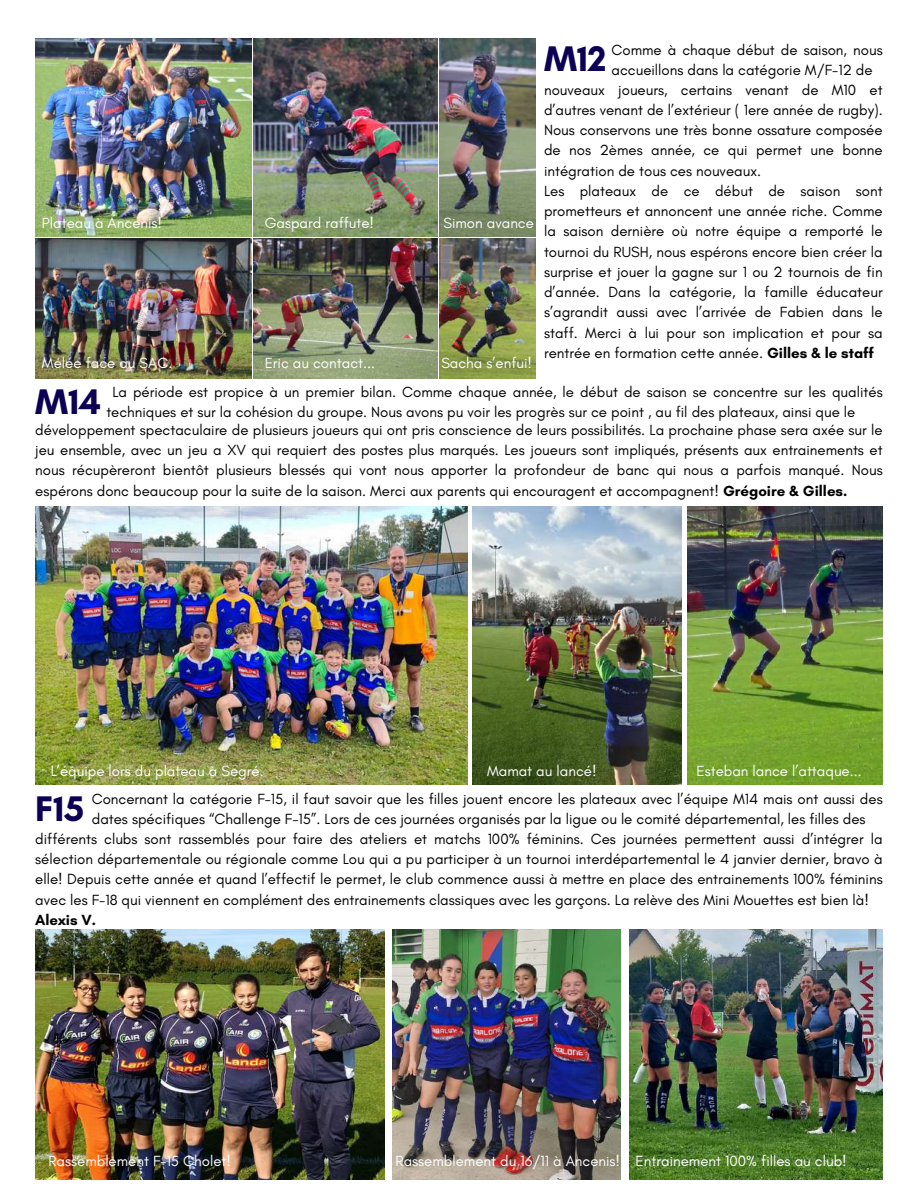
<style>
.page{position:relative;width:918px;height:1188px;background:#fff}
.page>*{position:absolute;margin:0;border:0;box-sizing:border-box;transform-origin:0 0}
.t1{font:700 36.3px "Glacial Indifference";color:#0c0054}
.t2{font:15px/20.2px "Glacial Indifference";color:#000}
.t3{font:15px "Glacial Indifference";color:#fff}
.t4{font:700 15px "Glacial Indifference";color:#000}
.s1{font-weight:700}
</style>
<div class="page">
<img style="left:35px;top:38px;width:216px;height:198px">
<img style="left:35px;top:929px;width:349px;height:251px">
<img style="left:35px;top:506px;width:432px;height:278px">
<img style="left:629px;top:929px;width:254px;height:251px">
<img style="left:392px;top:929px;width:229px;height:251px">
<img style="left:254px;top:38px;width:183px;height:198px">
<img style="left:439px;top:38px;width:96px;height:198px">
<img style="left:35px;top:239px;width:216px;height:139px">
<img style="left:254px;top:239px;width:183px;height:139px">
<img style="left:439px;top:239px;width:96px;height:139px">
<img style="left:473px;top:506px;width:208px;height:278px">
<img style="left:687px;top:506px;width:196px;height:278px">
<p class="t3" style="left:42px;top:213px;width:122px">Plateau à Ancenis!</p>
<p class="t3" style="left:265px;top:213px;width:111px">Gaspard raffute!</p>
<p class="t3" style="left:443px;top:213px;width:92px">Simon avance</p>
<p class="t3" style="left:42px;top:354px;width:132px">Mélée face au SAC.</p>
<p class="t3" style="left:441px;top:354px;width:92px">Sacha s’enfui!</p>
<p class="t3" style="left:265px;top:354px;width:112px">Eric au contact...</p>
<p class="t2" style="left:612px;top:39px;width:273px">Comme à chaque début de saison, nous</p>
<h1 class="t1" style="left:544px;top:36px;width:64px">M12</h1>
<p class="t2" style="left:612px;top:59px;width:263px">accueillons dans la catégorie M/F-12 de</p>
<p class="t2" style="left:544px;top:79px;width:340px">nouveaux joueurs, certains venant de M10 et d’autres venant de l’extérieur ( 1ere année de rugby).<br>Nous conservons une très bonne ossature composée de nos 2èmes année, ce qui permet une bonne intégration de tous ces nouveaux.<br>Les plateaux de ce début de saison sont prometteurs et annoncent une année riche. Comme la saison dernière où notre équipe a remporté le tournoi du RUSH, nous espérons encore bien créer la surprise et jouer la gagne sur 1 ou 2 tournois de fin d’année. Dans la catégorie, la famille éducateur s’agrandit aussi avec l’arrivée de Fabien dans le staff. Merci à lui pour son implication et pour sa rentrée en formation cette année. <span class="s1">Gilles &amp; le staff</span></p>
<p class="t2" style="left:112px;top:381px;width:772px">La période est propice à un premier bilan. Comme chaque année, le début de saison se concentre sur les qualités</p>
<h1 class="t1" style="left:35px;top:379px;width:67px">M14</h1>
<p class="t2" style="left:106px;top:402px;width:751px">techniques et sur la cohésion du groupe. Nous avons pu voir les progrès sur ce point , au fil des plateaux, ainsi que le</p>
<p class="t2" style="left:35px;top:419px;width:849px;text-align:justify">développement spectaculaire de plusieurs joueurs qui ont pris conscience de leurs possibilités. La prochaine phase sera axée sur le jeu ensemble, avec un jeu a XV qui requiert des postes plus marqués. Les joueurs sont impliqués, présents aux entrainements et nous récupèreront bientôt plusieurs blessés qui vont nous apporter la profondeur de banc qui nous a parfois manqué. Nous espérons donc beaucoup pour la suite de la saison. Merci aux parents qui encouragent et accompagnent! <span class="s1">Grégoire &amp; Gilles.</span></p>
<p class="t3" style="left:51px;top:762px;width:214px">L’équipe lors du plateau à Segré.</p>
<p class="t3" style="left:487px;top:761px;width:111px">Mamat au lancé!</p>
<p class="t3" style="left:696px;top:761px;width:167px">Esteban lance l’attaque...</p>
<h1 class="t1" style="left:35px;top:787px;width:50px">F15</h1>
<p class="t2" style="left:92px;top:789px;width:792px">Concernant la catégorie F-15, il faut savoir que les filles jouent encore les plateaux avec l’équipe M14 mais ont aussi des</p>
<p class="t2" style="left:92px;top:809px;width:775px">dates spécifiques “Challenge F-15”. Lors de ces journées organisés par la ligue ou le comité départemental, les filles des</p>
<p class="t2" style="left:35px;top:829px;width:849px">différents clubs sont rassemblés pour faire des ateliers et matchs 100% féminins. Ces journées permettent aussi d’intégrer la</p>
<p class="t2" style="left:35px;top:849px;width:849px">sélection départementale ou régionale comme Lou qui a pu participer à un tournoi interdépartemental le 4 janvier dernier, bravo à</p>
<p class="t2" style="left:35px;top:869px;width:849px">elle! Depuis cette année et quand l’effectif le permet, le club commence aussi à mettre en place des entrainements 100% féminins</p>
<p class="t2" style="left:35px;top:889px;width:835px">avec les F-18 qui viennent en complément des entrainements classiques avec les garçons. La relève des Mini Mouettes est bien là!</p>
<p class="t4" style="left:35px;top:911px;width:62px">Alexis V.</p>
<p class="t3" style="left:48px;top:1151px;width:184px">Rassemblement F-15 Cholet!</p>
<p class="t3" style="left:396px;top:1151px;width:453px">Rassemblement du 16/11 à Ancenis! Entrainement 100% filles au club!</p>
</div>
